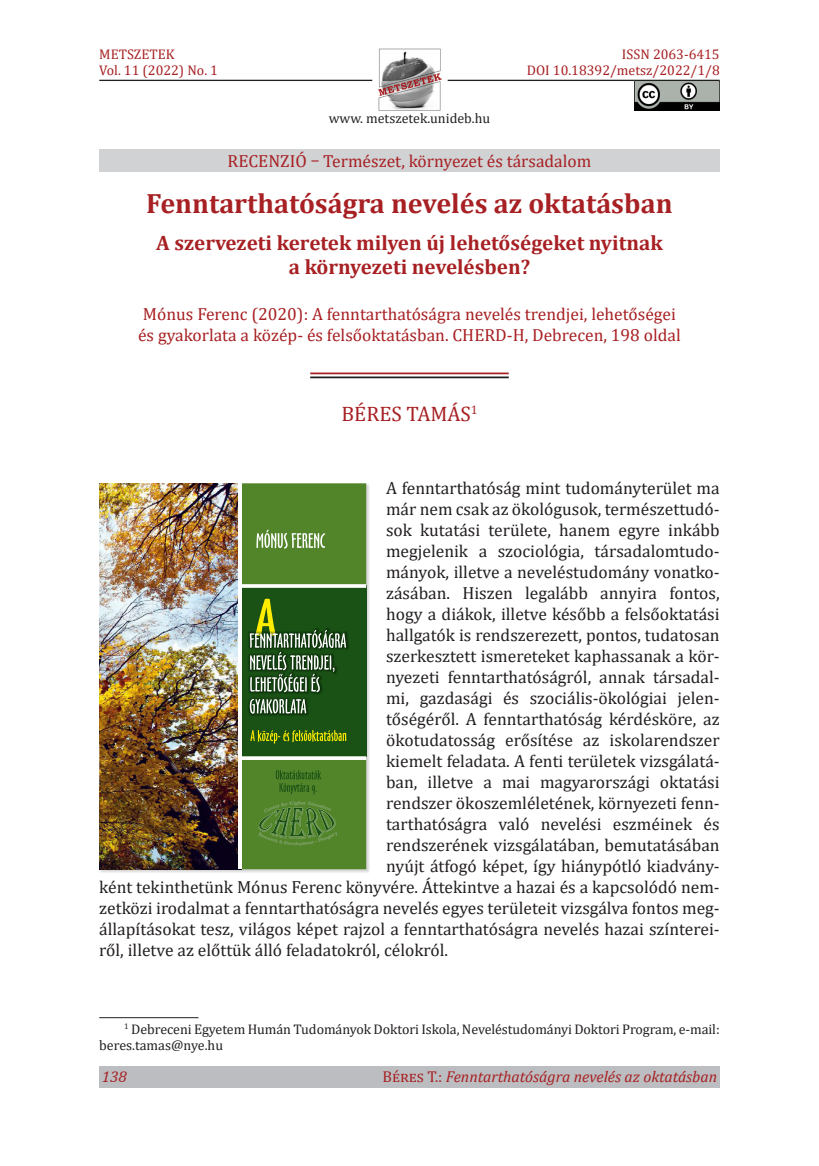
<style>
.page{position:relative;width:819px;height:1166px;background:#fff}
.page>*{position:absolute;margin:0;border:0;box-sizing:border-box;transform-origin:0 0}
.metszetek_főcím{font:700 28px "Cambria";color:#a72023}
.metszetek_főcím-2{font:700 21px "Cambria";color:#a72023}
.metszetek_szerző_nev{font:21px "Cambria";color:#a72023}
.metszetek_főszöveg_t{font:17.5px "Cambria";color:#231f20}
.metszetek_főcím-3{font:17.5px "Cambria";color:#a72023}
.metszetek_élőláb{font:italic 15.75px "Cambria";color:#a72023}
.metszetek_lábjegyzet{font:14px/16.1px "Cambria";letter-spacing:-.005em;color:#231f20}
.t1{font:14px/15.8px "Cambria";color:#a72023}
.s1{font-style:normal}
</style>
<div class="page">
<img style="left:378px;top:48px;width:64px;height:63px">
<hr style="left:99px;top:80px;width:273px;height:1px;background:#231f20">
<hr style="left:447px;top:80px;width:272px;height:1px;background:#231f20">
<div style="left:99px;top:1067px;width:620px;height:21px;background:#bcbdc0"></div>
<div style="left:99px;top:149px;width:620px;height:22px;background:#d1d2d4"></div>
<img style="left:635px;top:80px;width:84px;height:30px">
<div style="left:99px;top:483px;width:271px;height:390px;background:#231f20;opacity:.19"></div>
<img style="left:99px;top:483px;width:139px;height:386px">
<svg style="left:241px;top:483px;width:125px;height:386px;background:#457827"></svg>
<svg style="left:241px;top:584px;width:125px;height:4px"></svg>
<svg style="left:241px;top:756px;width:125px;height:4px"></svg>
<svg style="left:256px;top:530px;width:69px;height:19px"></svg>
<img style="left:247px;top:716px;width:102px;height:1px">
<img style="left:247px;top:627px;width:102px;height:89px">
<svg style="left:250px;top:599px;width:96px;height:93px;background:#486e3c"></svg>
<svg style="left:250px;top:699px;width:56px;height:15px"></svg>
<svg style="left:250px;top:730px;width:96px;height:14px"></svg>
<img style="left:259px;top:801px;width:78px;height:44px">
<hr style="left:238px;top:483px;width:3px;height:386px;background:#fff">
<svg style="left:276px;top:770px;width:45px;height:24px"></svg>
<hr style="left:99px;top:1017px;width:99px;height:1px;background:#231f20">
<hr style="left:310px;top:372px;width:198px;height:2px;background:#a72023">
<hr style="left:310px;top:376px;width:198px;height:2px;background:#231f20">
<p class="t1" style="left:99px;top:46px;width:120px">METSZETEK<br>Vol. 11 (2022) No. 1</p>
<p class="t1" style="left:527px;top:46px;width:194px;text-align:right">ISSN 2063-6415<br>DOI 10.18392/metsz/2022/1/8</p>
<p class="metszetek_lábjegyzet" style="left:328px;top:110px;width:163px">www. metszetek.unideb.hu</p>
<p class="metszetek_főcím-3" style="left:227px;top:151px;width:365px">RECENZIÓ – Természet, környezet és társadalom</p>
<p class="metszetek_főcím" style="left:146px;top:183px;width:528px">Fenntarthatóságra nevelés az oktatásban</p>
<p class="metszetek_főcím-2" style="left:156px;top:228px;width:508px">A szervezeti keretek milyen új lehetőségeket nyitnak</p>
<p class="metszetek_főcím-2" style="left:289px;top:252px;width:243px">a környezeti nevelésben?</p>
<p class="metszetek_főcím-3" style="left:143px;top:303px;width:534px">Mónus Ferenc (2020): A fenntarthatóságra nevelés trendjei, lehetőségei</p>
<p class="metszetek_főcím-3" style="left:138px;top:324px;width:544px">és gyakorlata a közép- és felsőoktatásban. CHERD-H, Debrecen, 198 oldal</p>
<p class="metszetek_szerző_nev" style="left:341px;top:401px;width:138px">BÉRES TAMÁS<sup>1</sup></p>
<p class="metszetek_főszöveg_t" style="left:386px;top:478px;width:335px">A fenntarthatóság mint tudományterület ma</p>
<p class="metszetek_főszöveg_t" style="left:386px;top:499px;width:335px">már nem csak az ökológusok, természettudó-</p>
<p class="metszetek_főszöveg_t" style="left:386px;top:520px;width:335px">sok kutatási területe, hanem egyre inkább</p>
<p class="metszetek_főszöveg_t" style="left:386px;top:541px;width:335px">megjelenik a szociológia, társadalomtudo-</p>
<p class="metszetek_főszöveg_t" style="left:386px;top:562px;width:335px">mányok, illetve a neveléstudomány vonatko-</p>
<p class="metszetek_főszöveg_t" style="left:386px;top:583px;width:335px">zásában. Hiszen legalább annyira fontos,</p>
<p class="metszetek_főszöveg_t" style="left:386px;top:604px;width:335px">hogy a diákok, illetve később a felsőoktatási</p>
<p class="metszetek_főszöveg_t" style="left:386px;top:625px;width:335px">hallgatók is rendszerezett, pontos, tudatosan</p>
<p class="metszetek_főszöveg_t" style="left:386px;top:646px;width:335px">szerkesztett ismereteket kaphassanak a kör-</p>
<p class="metszetek_főszöveg_t" style="left:386px;top:667px;width:335px">nyezeti fenntarthatóságról, annak társadal-</p>
<p class="metszetek_főszöveg_t" style="left:386px;top:688px;width:333px">mi, gazdasági és szociális-ökológiai jelen-</p>
<p class="metszetek_főszöveg_t" style="left:386px;top:709px;width:335px">tőségéről. A fenntarthatóság kérdésköre, az</p>
<p class="metszetek_főszöveg_t" style="left:386px;top:730px;width:335px">ökotudatosság erősítése az iskolarendszer</p>
<p class="metszetek_főszöveg_t" style="left:386px;top:751px;width:335px">kiemelt feladata. A fenti területek vizsgálatá-</p>
<p class="metszetek_főszöveg_t" style="left:386px;top:772px;width:335px">ban, illetve a mai magyarországi oktatási</p>
<p class="metszetek_főszöveg_t" style="left:386px;top:793px;width:335px">rendszer ökoszemléletének, környezeti fenn-</p>
<p class="metszetek_főszöveg_t" style="left:386px;top:814px;width:335px">tarthatóságra való nevelési eszméinek és</p>
<p class="metszetek_főszöveg_t" style="left:386px;top:835px;width:335px">rendszerének vizsgálatában, bemutatásában</p>
<p class="metszetek_főszöveg_t" style="left:386px;top:856px;width:335px">nyújt átfogó képet, így hiánypótló kiadvány-</p>
<p class="metszetek_főszöveg_t" style="left:99px;top:877px;width:622px">ként tekinthetünk Mónus Ferenc könyvére. Áttekintve a hazai és a kapcsolódó nem-</p>
<p class="metszetek_főszöveg_t" style="left:99px;top:898px;width:622px">zetközi irodalmat a fenntarthatóságra nevelés egyes területeit vizsgálva fontos meg-</p>
<p class="metszetek_főszöveg_t" style="left:99px;top:919px;width:622px">állapításokat tesz, világos képet rajzol a fenntarthatóságra nevelés hazai színterei-</p>
<p class="metszetek_főszöveg_t" style="left:99px;top:940px;width:350px">ről, illetve az előttük álló feladatokról, célokról.</p>
<p class="metszetek_lábjegyzet" style="left:99px;top:1021px;width:622px;text-indent:25px"><sup>1</sup> Debreceni Egyetem Humán Tudományok Doktori Iskola, Neveléstudományi Doktori Program, e-mail: beres.tamas@nye.hu</p>
<p class="metszetek_élőláb" style="left:102px;top:1065px;width:26px">138</p>
<p class="metszetek_élőláb" style="left:382px;top:1065px;width:336px"><span class="s1">Béres T.:</span> Fenntarthatóságra nevelés az oktatásban</p>
</div>
